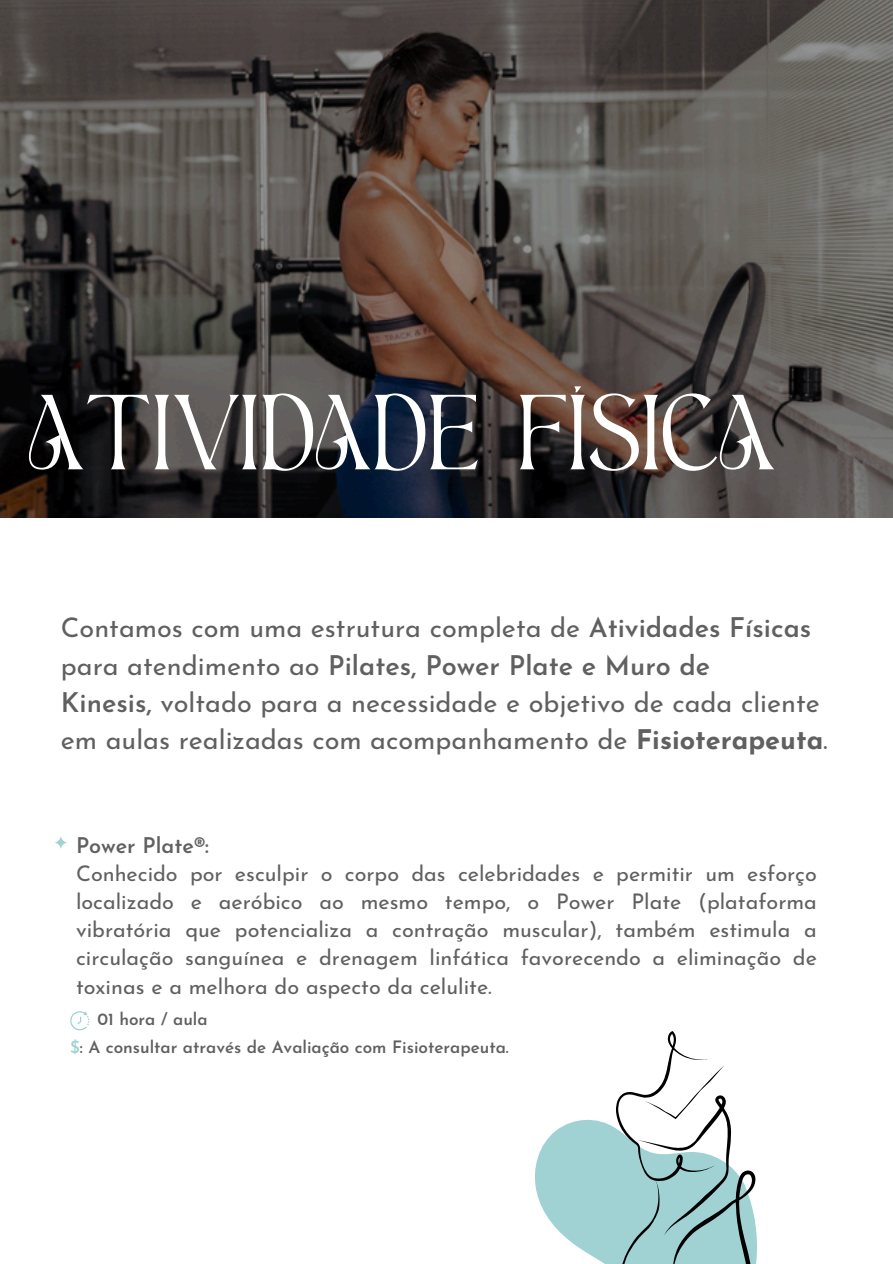
<style>
.page{position:relative;width:893px;height:1264px;background:#fff}
.page>*{position:absolute;margin:0;border:0;box-sizing:border-box;transform-origin:0 0}
.t1{font:93px "Aesthetic";color:#fff}
.t2{font:27px/37.2px "Josefin Sans";color:#606060}
.t3{font:21.6px/28.2px "Josefin Sans";color:#606060}
.t4{font:600 17.1px "Josefin Sans";color:#606060}
.s1{font-weight:600}
.s2{font-weight:700}
.s3{color:#a0d2d4}
</style>
<div class="page">
<img style="left:0;top:0;width:892px;height:518px">
<svg style="left:54px;top:835px;width:14px;height:14px"></svg>
<svg style="left:70px;top:1011px;width:19px;height:19px"></svg>
<svg style="left:535px;top:1119px;width:222px;height:144px;fill:#a0d2d4"></svg>
<svg style="left:615px;top:1031px;width:140px;height:232px"></svg>
<p class="t1" style="left:28px;top:395px;width:748px">ATIVIDADE FÍSICA</p>
<h3 class="t2" style="left:61px;top:612px;width:768px">Contamos com uma estrutura completa de <span class="s1">Atividades Físicas </span>para atendimento ao <span class="s1">Pilates, Power Plate e Muro de<br>Kinesis,</span> voltado para a necessidade e objetivo de cada cliente em aulas realizadas com acompanhamento de <span class="s2">Fisioterapeuta</span>.</h3>
<p class="t3" style="left:76px;top:833px;width:742px"><span class="s1">Power Plate®:<br></span>Conhecido por esculpir o corpo das celebridades e permitir um esforço localizado e aeróbico ao mesmo tempo, o Power Plate (plataforma vibratória que potencializa a contração muscular), também estimula a circulação sanguínea e drenagem linfática favorecendo a eliminação de toxinas e a melhora do aspecto da celulite.</p>
<p class="t4" style="left:97px;top:1012px;width:112px">01 hora / aula</p>
<h1 class="t4" style="left:70px;top:1040px;width:440px"><span class="s3">$</span>: A consultar através de Avaliação com Fisioterapeuta.</h1>
</div>
